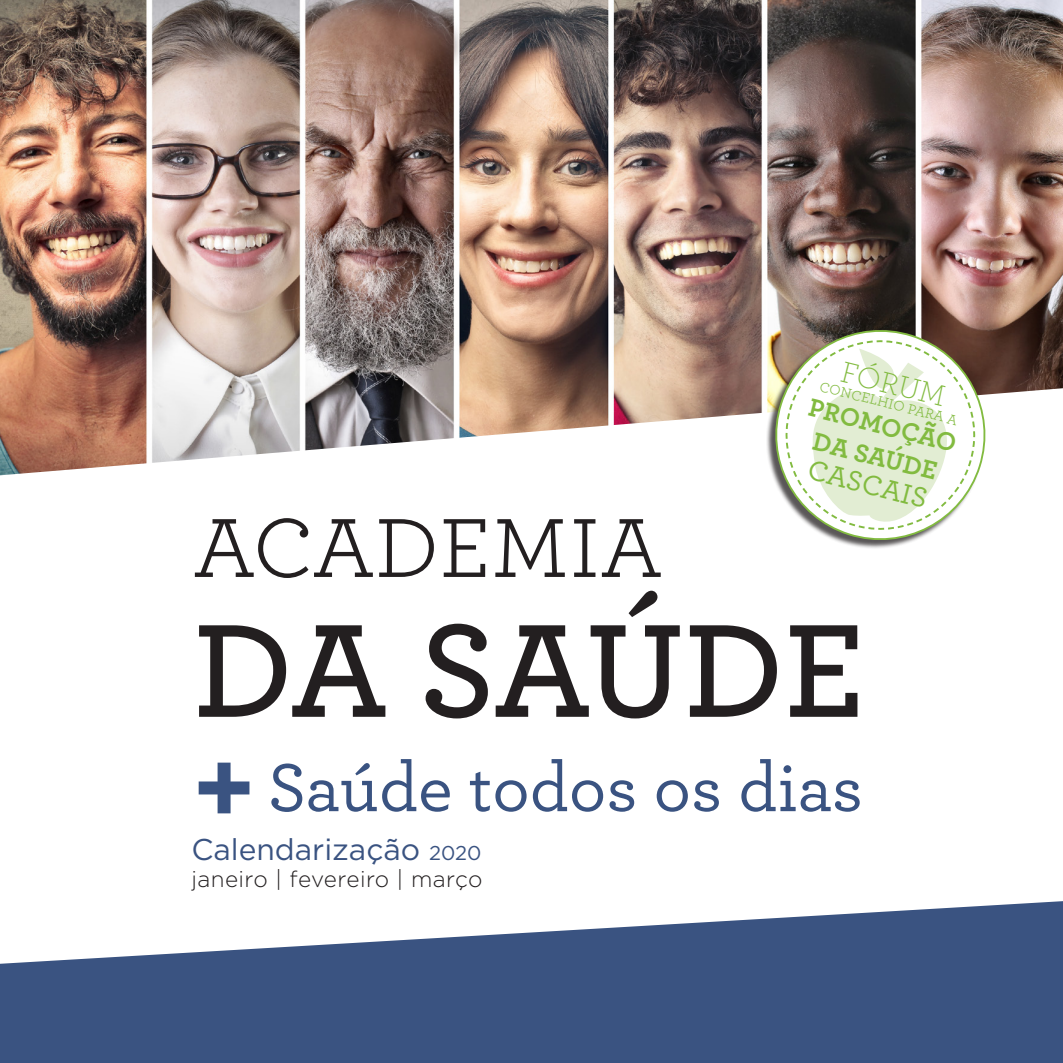
<style>
.page{position:relative;width:1063px;height:1063px;background:#fff}
.page>*{position:absolute;margin:0;border:0;box-sizing:border-box;transform-origin:0 0}
.t1{font:700 141px "Archer";color:#3a5381}
.t2{font:600 139px "Archer";letter-spacing:-.015em;color:#231f20}
.t3{font:87.75px "Archer";color:#231f20}
.t4{font:500 71.25px "Archer";color:#3a5381}
.t5{font:300 31px "Archer";color:#82bb40}
.t6{font:30px "Gotham";color:#3a5381}
.t7{font:500 29.25px "Archer";color:#82bb40}
.t8{font:700 26.5px/31.8px "Archer";color:#82bb40;text-align:center}
.t9{font:300 22.5px "Gotham";letter-spacing:.02em;color:#231f20}
.t10{font:14.5px "Archer";color:#82bb40}
.s1{font-size:20px}
</style>
<div class="page">
<img style="left:0;top:0;width:1063px;height:475px">
<svg style="left:761px;top:316px;width:238px;height:232px"></svg>
<svg style="left:778px;top:333px;width:205px;height:204px"></svg>
<svg style="left:0;top:901px;width:1063px;height:162px;fill:#3a5381"></svg>
<p class="t5" style="left:847px;top:351px;width:108px;rotate:14deg">FÓRUM</p>
<p class="t10" style="left:823px;top:376px;width:143px;rotate:14deg">CONCELHIO PARA A</p>
<p class="t8" style="left:814px;top:390px;width:153px;rotate:14deg">PROMOÇÃO<br>DA SAÚDE</p>
<p class="t7" style="left:813px;top:448px;width:124px;rotate:14deg">CASCAIS</p>
<p class="t3" style="left:193px;top:487px;width:471px">ACADEMIA</p>
<p class="t2" style="left:193px;top:567px;width:674px">DA SAÚDE</p>
<p class="t1" style="left:191px;top:670px;width:67px">+</p>
<p class="t4" style="left:267px;top:736px;width:597px">Saúde todos os dias</p>
<p class="t6" style="left:191px;top:830px;width:292px">Calendarização <span class="s1">2020</span></p>
<p class="t9" style="left:191px;top:865px;width:293px">janeiro | fevereiro | março</p>
</div>
